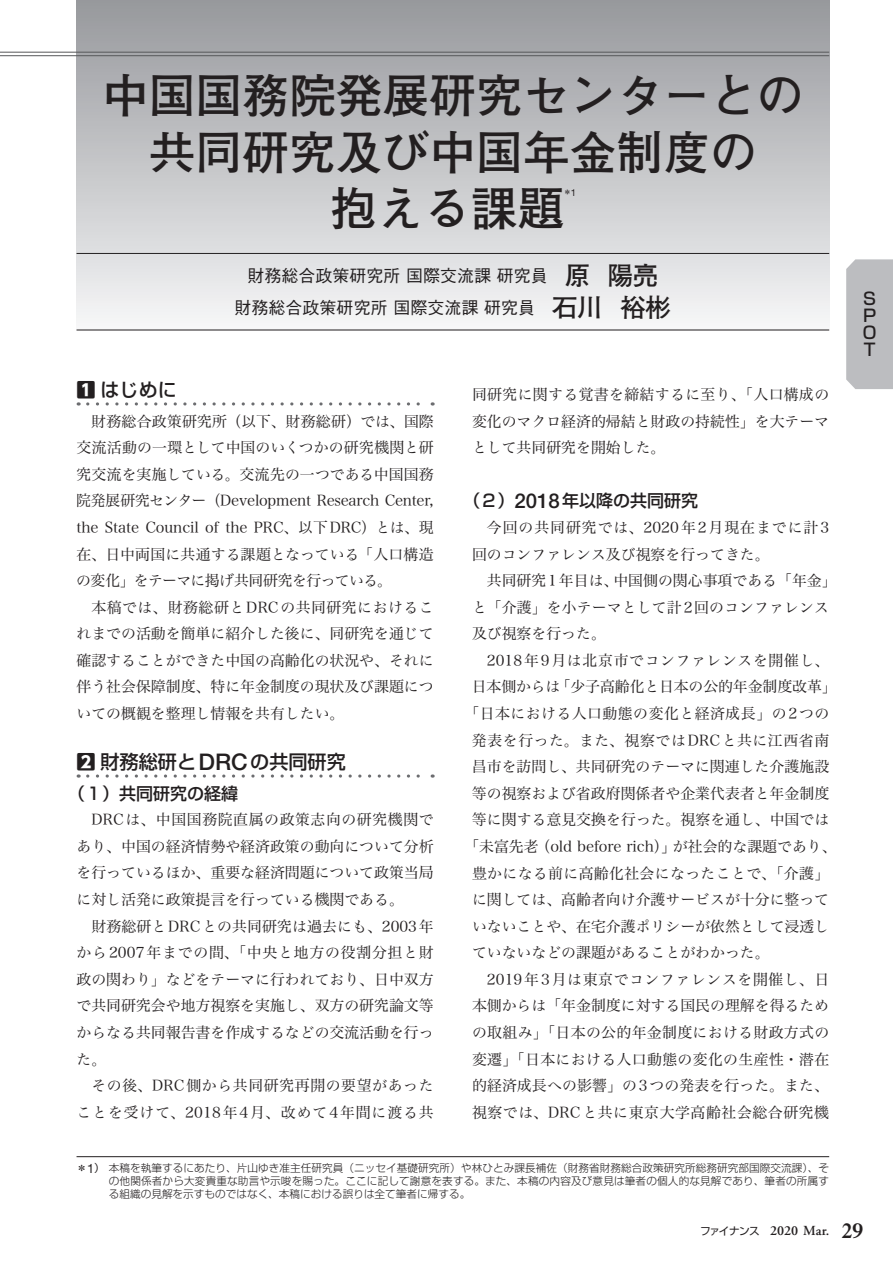
<style>
.page{position:relative;width:893px;height:1263px;background:#fff}
.page>*{position:absolute;margin:0;border:0;box-sizing:border-box;transform-origin:0 0}
.t1{font:700 46.8px/56.4px "Futo Go B101 Pr 6 N";color:#231f20;text-align:center}
.t2{font:500 19.2px "Shin Go Pr 6 N";color:#231f20}
.t3{font:500 16.95px/32px "Gothic BBB Pr 6 N";color:#231f20;text-align:center}
.t4{font:500 16.95px/17px "Shin Go Pr 6 N";color:#231f20;text-align:justify}
.t5{font:14.85px/26.5px "Hiragino Serif Pr 6 N W3";color:#231f20;text-align:justify}
.t6{font:14.85px/26.5px "Hiragino Serif Pr 6 N W3";letter-spacing:.04em;color:#231f20;text-align:right}
.t7{font:14.85px "Hiragino Serif Pr 6 N W3";letter-spacing:.025em;color:#231f20}
.t8{font:14.85px "Hiragino Serif Pr 6 N W3";letter-spacing:.035em;color:#231f20}
.t9{font:600 13.8px "Adobe Garamond Pro";color:#231f20}
.t10{font:300 10.65px/12.8px "Shin Go Pr 6 N";color:#231f20;text-align:justify}
.t11{font:7.95px "Shin Go Pr 6 N";color:#231f20}
.s1{font-family:"Helvetica Neue LT Std";font-size:9.6px}
.s2{font-family:"Futo Go B101 Pr 6 N";font-weight:700;font-size:25.5px}
.s3{font-family:"UD Shin Go Pr 6 N";font-weight:800}
.s4{font-family:"Helvetica Neue LT Std";font-size:22.95px}
.s5{font-family:"Helvetica Neue LT Std";font-size:20.4px}
.s6{font-weight:400}
.s7{font-family:"Helvetica Neue LT Std";font-weight:400;font-size:12.75px}
.s8{font-family:"Shin Go Pr 6 N";font-weight:400;font-size:10.65px}
.s9{font-family:"Times LT Std";font-size:21.3px}
</style>
<div class="page">
<svg style="left:88px;top:402px;width:345px;height:4px"></svg>
<svg style="left:88px;top:774px;width:345px;height:4px"></svg>
<hr style="left:77px;top:1156px;width:752px;height:1px;background:#231f20">
<div style="left:77px;top:0;width:752px;height:330px;background:linear-gradient(to bottom,#96989c,#f5f6f7)"></div>
<hr style="left:77px;top:253px;width:752px;height:1px;background:#231f20">
<hr style="left:77px;top:330px;width:752px;height:1px;background:#231f20">
<hr style="left:0;top:52px;width:829px;height:1px;background:#57585a">
<hr style="left:0;top:55px;width:829px;height:1px;background:#57585a">
<div style="left:846px;top:259px;width:47px;height:130px;background:#bcbdc0"></div>
<h1 class="t1" style="left:102px;top:66px;width:703px">中国国務院発展研究センターとの共同研究及び中国年金制度の<br>抱える課題</h1>
<p class="t11" style="left:564px;top:186px;width:14px">＊<span class="s1">1</span></p>
<p class="t3" style="left:235px;top:259px;width:438px">財務総合政策研究所 国際交流課 研究員　<span class="s2">原 陽亮<br></span>財務総合政策研究所 国際交流課 研究員　<span class="s2">石川 裕彬</span></p>
<p class="t2" style="left:77px;top:374px;width:102px"><span class="s3">1</span> はじめに</p>
<p class="t5" style="left:76px;top:406px;width:359px;text-indent:15px">財務総合政策研究所（以下、財務総研）では、国際交流活動の一環として中国のいくつかの研究機関と研究交流を実施している。交流先の一つである中国国務院発展研究センター（Development Research Center, the State Council of the PRC、以下DRC）とは、現在、日中両国に共通する課題となっている「人口構造の変化」をテーマに掲げ共同研究を行っている。</p>
<p class="t5" style="left:77px;top:592px;width:359px;text-indent:15px">本稿では、財務総研とDRCの共同研究におけるこれまでの活動を簡単に紹介した後に、同研究を通じて確認することができた中国の高齢化の状況や、それに伴う社会保障制度、特に年金制度の現状及び課題についての概観を整理し情報を共有したい。</p>
<p class="t2" style="left:77px;top:746px;width:271px"><span class="s3">2</span> 財務総研と<span class="s4">DRC</span>の共同研究</p>
<p class="t4" style="left:68px;top:784px;width:172px">（１）共同研究の経緯</p>
<p class="t5" style="left:77px;top:805px;width:359px;text-indent:15px">DRCは、中国国務院直属の政策志向の研究機関であり、中国の経済情勢や経済政策の動向について分析を行っているほか、重要な経済問題について政策当局に対し活発に政策提言を行っている機関である。</p>
<p class="t5" style="left:77px;top:911px;width:359px;text-indent:15px">財務総研とDRCとの共同研究は過去にも、2003年から2007年までの間、「中央と地方の役割分担と財政の関わり」などをテーマに行われており、日中双方で共同研究会や地方視察を実施し、双方の研究論文等からなる共同報告書を作成するなどの交流活動を行った。</p>
<p class="t6" style="left:77px;top:1071px;width:359px">その後、DRC側から共同研究再開の要望があったことを受けて、2018年4月、改めて4年間に渡る共</p>
<p class="t5" style="left:472px;top:380px;width:359px">同研究に関する覚書を締結するに至り、「人口構成の変化のマクロ経済的帰結と財政の持続性」を大テーマとして共同研究を開始した。</p>
<p class="t4" style="left:463px;top:491px;width:236px">（２）<span class="s5">2018</span>年以降の共同研究</p>
<p class="t5" style="left:472px;top:513px;width:359px;text-indent:15px">今回の共同研究では、2020年2月現在までに計3回のコンファレンス及び視察を行ってきた。</p>
<p class="t5" style="left:472px;top:566px;width:366px;text-align:left;text-indent:15px">共同研究1年目は、中国側の関心事項である「年金」と「介護」を小テーマとして計2回のコンファレンス及び視察を行った。</p>
<p class="t6" style="left:487px;top:646px;width:344px">2018年9月は北京市でコンファレンスを開催し、</p>
<p class="t5" style="left:472px;top:672px;width:366px">日本側からは「少子高齢化と日本の公的年金制度改革」</p>
<p class="t8" style="left:464px;top:701px;width:366px">「日本における人口動態の変化と経済成長」の2つの</p>
<p class="t8" style="left:472px;top:727px;width:359px">発表を行った。また、視察ではDRCと共に江西省南</p>
<p class="t5" style="left:472px;top:752px;width:359px">昌市を訪問し、共同研究のテーマに関連した介護施設</p>
<p class="t5" style="left:472px;top:778px;width:359px">等の視察および省政府関係者や企業代表者と年金制度</p>
<p class="t5" style="left:472px;top:805px;width:359px">等に関する意見交換を行った。視察を通し、中国では</p>
<p class="t5" style="left:464px;top:832px;width:374px">「未富先老（old before rich）」が社会的な課題であり、</p>
<p class="t7" style="left:472px;top:860px;width:359px">豊かになる前に高齢化社会になったことで、「介護」</p>
<p class="t5" style="left:472px;top:885px;width:359px">に関しては、高齢者向け介護サービスが十分に整って</p>
<p class="t5" style="left:472px;top:911px;width:359px">いないことや、在宅介護ポリシーが依然として浸透し</p>
<p class="t5" style="left:472px;top:938px;width:299px">ていないなどの課題があることがわかった。</p>
<p class="t6" style="left:487px;top:965px;width:344px">2019年3月は東京でコンファレンスを開催し、日</p>
<p class="t5" style="left:472px;top:991px;width:359px">本側からは「年金制度に対する国民の理解を得るため</p>
<p class="t7" style="left:472px;top:1020px;width:359px">の取組み」「日本の公的年金制度における財政方式の</p>
<p class="t7" style="left:472px;top:1046px;width:359px">変遷」「日本における人口動態の変化の生産性・潜在</p>
<p class="t5" style="left:472px;top:1071px;width:359px">的経済成長への影響」の3つの発表を行った。また、</p>
<p class="t6" style="left:472px;top:1097px;width:359px">視察では、DRCと共に東京大学高齢社会総合研究機</p>
<p class="t10" style="left:109px;top:1161px;width:722px;text-indent:-32px"><span class="s6">＊</span><span class="s7">1</span><span class="s6">）</span>本稿を執筆するにあたり、片山ゆき准主任研究員（ニッセイ基礎研究所）や林ひとみ課長補佐（財務省財務総合政策研究所総務研究部国際交流課）、その他関係者から大変貴重な助言や示唆を賜った。ここに記して謝意を表する。また、本稿の内容及び意見は筆者の個人的な見解であり、筆者の所属する組織の見解を示すものではなく、本稿における誤りは全て筆者に帰する。</p>
<p class="t4" style="left:861px;top:290px;width:16px">ＳＰＯＴ</p>
<p class="t9" style="left:700px;top:1223px;width:165px"><span class="s8">ファイナンス</span> 2020 Mar. <span class="s9">29</span></p>
</div>
